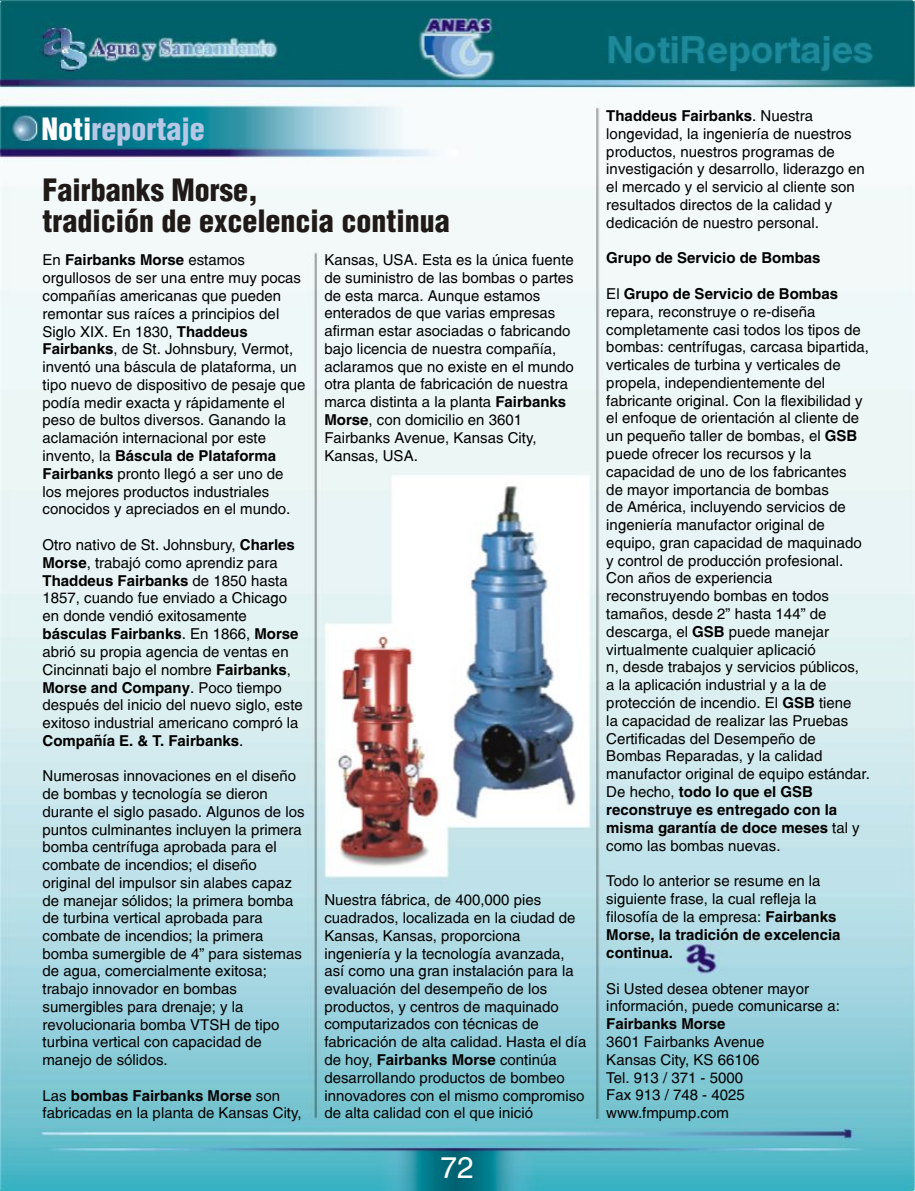
<style>
.page{position:relative;width:915px;height:1191px;background:#fff}
.page>*{position:absolute;margin:0;border:0;box-sizing:border-box;transform-origin:0 0}
.t1{font:900 30px/30.3px "Switzerland Cond";color:#1f1a17}
.t2{font:900 30px "Switzerland Cond";color:#b8c7e6}
.t3{font:30px "Switzerland";color:#fff}
.t4{font:15px/17.9px "Switzerland";color:#000}
.t5{font:700 15px "Switzerland";color:#000}
.s1{color:#fff}
.s2{font-weight:700}
</style>
<div class="page">
<img style="left:0;top:0;width:914px;height:1191px">
<h1 class="t2" style="left:42px;top:117px;width:165px"><span class="s1">Noti</span>reportaje</h1>
<h1 class="t1" style="left:43px;top:178px;width:409px">Fairbanks Morse,<br>tradición de excelencia continua</h1>
<p class="t4" style="left:324px;top:253px;width:251px">Kansas, USA. Esta es la única fuente de suministro de las bombas o partes de esta marca. Aunque estamos enterados de que varias empresas afirman estar asociadas o fabricando bajo licencia de nuestra compañía, aclaramos que no existe en el mundo otra planta de fabricación de nuestra marca distinta a la planta <span class="s2">Fairbanks<br>Morse</span>, con domicilio en 3601<br>Fairbanks Avenue, Kansas City,<br>Kansas, USA.</p>
<p class="t4" style="left:43px;top:253px;width:264px">En <span class="s2">Fairbanks Morse</span> estamos orgullosos de ser una entre muy pocas compañías americanas que pueden remontar sus raíces a principios del Siglo XIX. En 1830, <span class="s2">Thaddeus Fairbanks</span>, de St. Johnsbury, Vermot, inventó una báscula de plataforma, un tipo nuevo de dispositivo de pesaje que podía medir exacta y rápidamente el peso de bultos diversos. Ganando la aclamación internacional por este invento, la <span class="s2">Báscula de Plataforma Fairbanks</span> pronto llegó a ser uno de los mejores productos industriales conocidos y apreciados en el mundo.</p>
<p class="t4" style="left:43px;top:537px;width:262px">Otro nativo de St. Johnsbury, <span class="s2">Charles Morse</span>, trabajó como aprendiz para <span class="s2">Thaddeus Fairbanks</span> de 1850 hasta 1857, cuando fue enviado a Chicago en donde vendió exitosamente <span class="s2">básculas Fairbanks</span>. En 1866, <span class="s2">Morse </span>abrió su propia agencia de ventas en Cincinnati bajo el nombre <span class="s2">Fairbanks</span>, <span class="s2">Morse and Company</span>. Poco tiempo después del inicio del nuevo siglo, este exitoso industrial americano compró la <span class="s2">Compañía E. &amp; T. Fairbanks</span>.</p>
<p class="t4" style="left:43px;top:769px;width:264px">Numerosas innovaciones en el diseño de bombas y tecnología se dieron durante el siglo pasado. Algunos de los puntos culminantes incluyen la primera bomba centrífuga aprobada para el combate de incendios; el diseño original del impulsor sin alabes capaz de manejar sólidos; la primera bomba de turbina vertical aprobada para combate de incendios; la primera bomba sumergible de 4” para sistemas de agua, comercialmente exitosa; trabajo innovador en bombas sumergibles para drenaje; y la revolucionaria bomba VTSH de tipo turbina vertical con capacidad de manejo de sólidos.</p>
<p class="t4" style="left:43px;top:1088px;width:261px">Las <span class="s2">bombas Fairbanks Morse</span> son fabricadas en la planta de Kansas City,</p>
<p class="t4" style="left:324px;top:893px;width:263px">Nuestra fábrica, de 400,000 pies cuadrados, localizada en la ciudad de Kansas, Kansas, proporciona ingeniería y la tecnología avanzada, así como una gran instalación para la evaluación del desempeño de los productos, y centros de maquinado computarizados con técnicas de fabricación de alta calidad. Hasta el día de hoy, <span class="s2">Fairbanks Morse</span> continúa desarrollando productos de bombeo innovadores con el mismo compromiso de alta calidad con el que inició</p>
<h1 class="t3" style="left:441px;top:1156px;width:35px">72</h1>
<p class="t4" style="left:606px;top:108px;width:260px"><span class="s2">Thaddeus Fairbanks</span>. Nuestra longevidad, la ingeniería de nuestros productos, nuestros programas de investigación y desarrollo, liderazgo en el mercado y el servicio al cliente son resultados directos de la calidad y dedicación de nuestro personal.</p>
<p class="t5" style="left:606px;top:252px;width:216px">Grupo de Servicio de Bombas</p>
<p class="t4" style="left:606px;top:286px;width:265px">El <span class="s2">Grupo de Servicio de Bombas </span>repara, reconstruye o re-diseña completamente casi todos los tipos de bombas: centrífugas, carcasa bipartida, verticales de turbina y verticales de propela, independientemente del fabricante original. Con la flexibilidad y el enfoque de orientación al cliente de un pequeño taller de bombas, el <span class="s2">GSB </span>puede ofrecer los recursos y la capacidad de uno de los fabricantes<br>de mayor importancia de bombas<br>de América, incluyendo servicios de ingeniería manufactor original de equipo, gran capacidad de maquinado y control de producción profesional.<br>Con años de experiencia reconstruyendo bombas en todos tamaños, desde 2” hasta 144” de descarga, el <span class="s2">GSB</span> puede manejar virtualmente cualquier aplicació<br>n, desde trabajos y servicios públicos, a la aplicación industrial y a la de protección de incendio. El <span class="s2">GSB</span> tiene<br>la capacidad de realizar las Pruebas Certificadas del Desempeño de Bombas Reparadas, y la calidad manufactor original de equipo estándar.<br>De hecho, <span class="s2">todo lo que el GSB reconstruye es entregado con la misma garantía de doce meses</span> tal y como las bombas nuevas.</p>
<p class="t4" style="left:606px;top:874px;width:236px">Todo lo anterior se resume en la siguiente frase, la cual refleja la filosofía de la empresa: <span class="s2">Fairbanks<br>Morse, la tradición de excelencia continua.</span></p>
<p class="t4" style="left:606px;top:981px;width:235px">Si Usted desea obtener mayor información, puede comunicarse a:</p>
<p class="t5" style="left:606px;top:1018px;width:121px">Fairbanks Morse</p>
<p class="t4" style="left:606px;top:1034px;width:160px">3601 Fairbanks Avenue<br>Kansas City, KS 66106<br>Tel. 913 / 371 - 5000<br>Fax 913 / 748 - 4025 www.fmpump.com</p>
</div>
